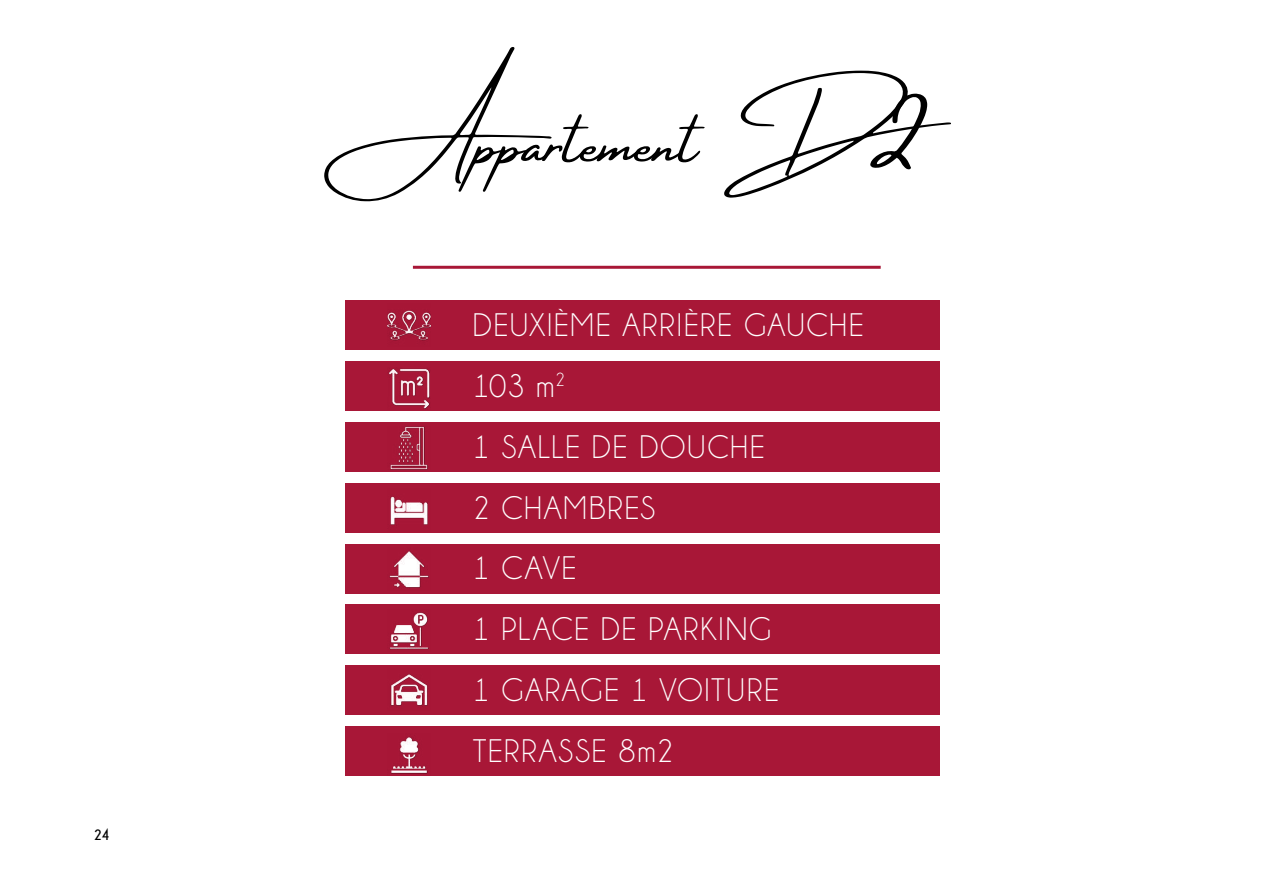
<style>
.page{position:relative;width:1263px;height:893px;background:#fff}
.page>*{position:absolute;margin:0;border:0;box-sizing:border-box;transform-origin:0 0}
.t1{font:67.5px "Amsterdam Four ttf";color:#000}
.t2{font:33px/60.9px "Champagne&Limousines";letter-spacing:.05em;color:#fff}
.t3{font:700 15px "Champagne&Limousines";color:#000}
</style>
<div class="page">
<hr style="left:413px;top:266px;width:468px;height:3px;background:#a81737">
<div style="left:345px;top:300px;width:595px;height:50px;background:#a81737"></div>
<div style="left:345px;top:361px;width:595px;height:50px;background:#a81737"></div>
<div style="left:345px;top:422px;width:595px;height:49px;background:#a81737"></div>
<div style="left:345px;top:483px;width:595px;height:49px;background:#a81737"></div>
<div style="left:345px;top:544px;width:595px;height:49px;background:#a81737"></div>
<div style="left:345px;top:605px;width:595px;height:49px;background:#a81737"></div>
<div style="left:345px;top:666px;width:595px;height:49px;background:#a81737"></div>
<div style="left:345px;top:726px;width:595px;height:50px;background:#a81737"></div>
<img style="left:388px;top:310px;width:42px;height:31px">
<img style="left:388px;top:368px;width:42px;height:42px">
<img style="left:390px;top:427px;width:38px;height:42px">
<img style="left:390px;top:496px;width:38px;height:30px">
<img style="left:389px;top:551px;width:40px;height:37px">
<img style="left:389px;top:612px;width:40px;height:38px">
<img style="left:390px;top:674px;width:38px;height:33px">
<img style="left:390px;top:737px;width:38px;height:37px">
<p class="t3" style="left:94px;top:826px;width:18px">24</p>
<h1 class="t1" style="left:372px;top:106px;width:581px">Appartement D2</h1>
<p class="t2" style="left:473px;top:295px;width:393px">DEUXIÈME ARRIÈRE GAUCHE<br>103 m<sup>2<br></sup>1 SALLE DE DOUCHE<br>2 CHAMBRES<br>1 CAVE<br>1 PLACE DE PARKING<br>1 GARAGE 1 VOITURE<br>TERRASSE 8m2</p>
</div>
